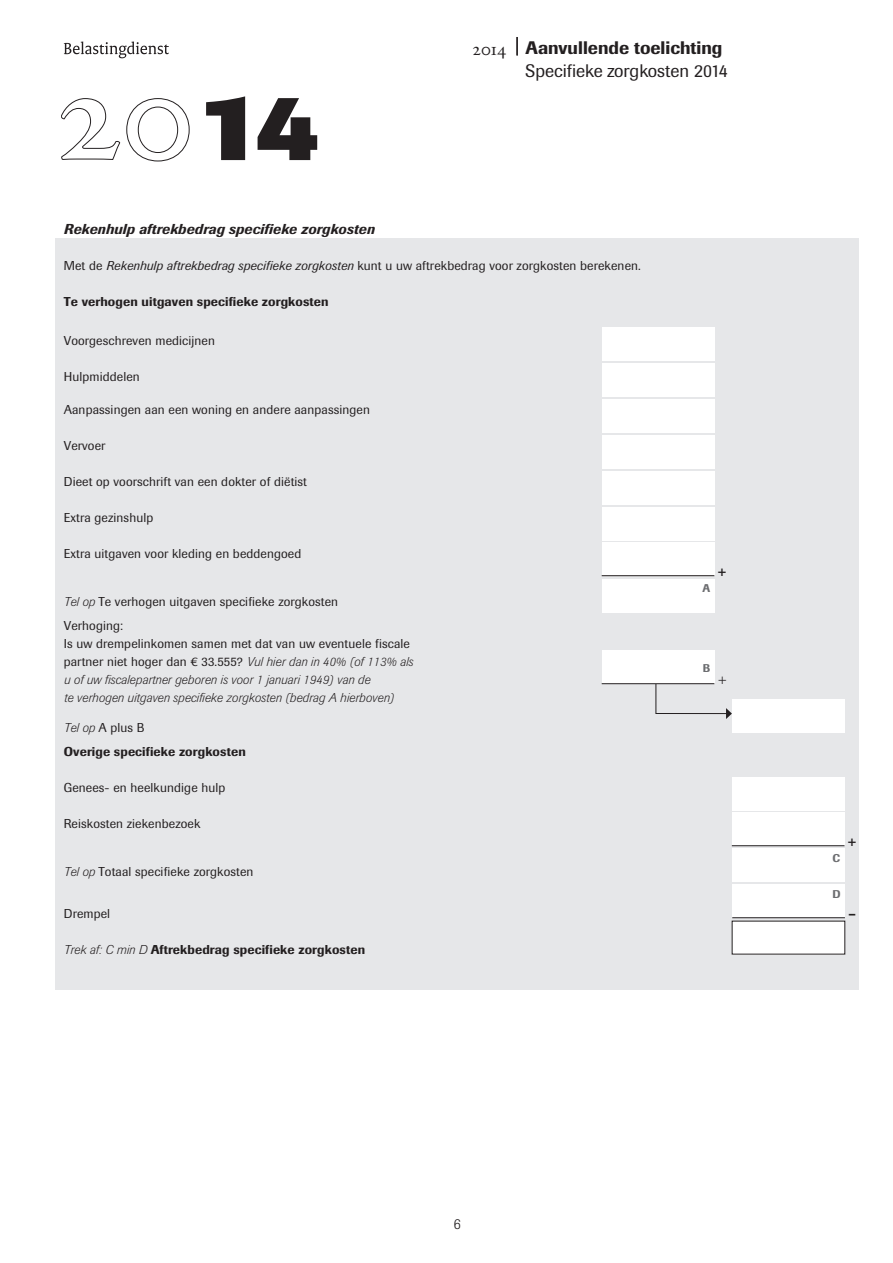
<style>
.page{position:relative;width:893px;height:1263px;background:#fff}
.page>*{position:absolute;margin:0;border:0;box-sizing:border-box;transform-origin:0 0}
.t1{font:800 95.55px "Imago BQ";color:#231f20}
.t2{font:18px/22.5px "Imago BQ";color:#231f20;text-align:right}
.t3{font:300 15px "Imago BQ";color:#231f20}
._7__Rekenhulp_Titel{font:italic 500 14.25px "Imago BQ";letter-spacing:.01em;color:#231f20}
.platte_kadertekst{font:12.75px/18px "Imago";letter-spacing:.01em;color:#231f20}
.platte_kadertekst-2{font:italic 300 12.75px "Imago";letter-spacing:.01em;color:#231f20}
.cursief8_5{font:12.75px "Imago";letter-spacing:.01em;color:#231f20}
.cursief_light_8_5{font:12.75px "Imago BQ";letter-spacing:.01em;color:#231f20}
.cursief_light_8_5-2{font:500 12.75px "Imago";letter-spacing:.01em;color:#231f20}
.platte_kadertekst-3{font:500 12.75px "Imago";letter-spacing:.01em;color:#231f20}
._5__Platte_tekst{font:12.75px "Imago";letter-spacing:.01em;color:#231f20}
.t4{font:500 11.1px "Imago BQ";color:#6c6d70}
.s1{font-family:"Adobe Garamond Exp";font-size:19.05px}
.s2{font-weight:500}
.s3{font-style:italic}
.s4{font-family:"Imago";font-weight:300;font-style:italic}
.s5{font-family:"Imago BQ"}
.s6{font-weight:300;font-style:italic}
</style>
<div class="page">
<svg style="left:61px;top:98px;width:128px;height:63px"></svg>
<svg style="left:517px;top:37px;width:1px;height:18px"></svg>
<svg style="left:64px;top:42px;width:105px;height:16px"></svg>
<div style="left:55px;top:238px;width:804px;height:752px;background:#e6e7e9"></div>
<div style="left:602px;top:327px;width:112px;height:33px;background:#fff"></div>
<div style="left:602px;top:363px;width:112px;height:33px;background:#fff"></div>
<div style="left:602px;top:399px;width:112px;height:33px;background:#fff"></div>
<div style="left:602px;top:435px;width:112px;height:33px;background:#fff"></div>
<div style="left:602px;top:471px;width:112px;height:33px;background:#fff"></div>
<div style="left:602px;top:507px;width:112px;height:33px;background:#fff"></div>
<div style="left:602px;top:543px;width:112px;height:33px;background:#fff"></div>
<hr style="left:602px;top:575px;width:112px;height:1px;background:#231f20">
<div style="left:602px;top:579px;width:112px;height:33px;background:#fff"></div>
<div style="left:602px;top:651px;width:112px;height:33px;background:#fff"></div>
<hr style="left:602px;top:683px;width:112px;height:1px;background:#231f20">
<div style="left:732px;top:699px;width:112px;height:33px;background:#fff"></div>
<div style="left:732px;top:777px;width:113px;height:33px;background:#fff"></div>
<div style="left:732px;top:813px;width:112px;height:33px;background:#fff"></div>
<hr style="left:732px;top:845px;width:112px;height:1px;background:#231f20">
<div style="left:732px;top:849px;width:112px;height:33px;background:#fff"></div>
<div style="left:732px;top:885px;width:113px;height:33px;background:#fff"></div>
<hr style="left:732px;top:917px;width:113px;height:1px;background:#231f20">
<div style="left:732px;top:921px;width:113px;height:33px;background:#fff"></div>
<svg style="left:655px;top:683px;width:77px;height:36px"></svg>
<h1 class="t1" style="left:198px;top:69px;width:123px">14</h1>
<p class="_7__Rekenhulp_Titel" style="left:64px;top:221px;width:312px">Rekenhulp aftrekbedrag specifieke zorgkosten</p>
<h2 class="t2" style="left:473px;top:37px;width:257px"><span class="s1">2014</span> <span class="s2">Aanvullende toelichting<br></span>Specifieke zorgkosten 2014</h2>
<p class="cursief8_5" style="left:64px;top:258px;width:579px">Met de <span class="s3">Rekenhulp aftrekbedrag specifieke zorgkosten</span> kunt u uw aftrekbedrag voor zorgkosten berekenen.</p>
<p class="cursief_light_8_5-2" style="left:64px;top:294px;width:266px">Te verhogen uitgaven specifieke zorgkosten</p>
<p class="platte_kadertekst" style="left:64px;top:332px;width:153px">Voorgeschreven medicijnen</p>
<p class="_5__Platte_tekst" style="left:64px;top:369px;width:78px">Hulpmiddelen</p>
<p class="platte_kadertekst" style="left:64px;top:401px;width:308px">Aanpassingen aan een woning en andere aanpassingen</p>
<p class="platte_kadertekst" style="left:64px;top:437px;width:43px">Vervoer</p>
<p class="platte_kadertekst" style="left:64px;top:473px;width:245px">Dieet op voorschrift van een dokter of diëtist</p>
<p class="platte_kadertekst" style="left:64px;top:509px;width:91px">Extra gezinshulp</p>
<p class="platte_kadertekst" style="left:64px;top:545px;width:239px">Extra uitgaven voor kleding en beddengoed</p>
<p class="cursief_light_8_5" style="left:64px;top:594px;width:276px"><span class="s4">Tel op</span> Te verhogen uitgaven specifieke zorgkosten</p>
<p class="platte_kadertekst" style="left:64px;top:617px;width:61px">Verhoging:</p>
<p class="platte_kadertekst" style="left:64px;top:635px;width:351px">Is uw drempelinkomen samen met dat van uw eventuele fiscale partner niet hoger dan <span class="s5">€</span> 33.555? <span class="s6">Vul hier dan in 40% (of 113% als</span></p>
<p class="platte_kadertekst-2" style="left:64px;top:672px;width:308px">u of uw fiscalepartner geboren is voor 1 januari 1949) van de</p>
<p class="platte_kadertekst-2" style="left:64px;top:690px;width:332px">te verhogen uitgaven specifieke zorgkosten (bedrag A hierboven)</p>
<p class="cursief_light_8_5" style="left:64px;top:720px;width:82px"><span class="s4">Tel op</span> A plus B</p>
<p class="platte_kadertekst-3" style="left:64px;top:744px;width:184px">Overige specifieke zorgkosten</p>
<p class="platte_kadertekst" style="left:64px;top:779px;width:163px">Genees- en heelkundige hulp</p>
<p class="platte_kadertekst" style="left:64px;top:815px;width:138px">Reiskosten ziekenbezoek</p>
<p class="cursief_light_8_5" style="left:64px;top:864px;width:191px"><span class="s4">Tel op</span> Totaal specifieke zorgkosten</p>
<p class="platte_kadertekst" style="left:64px;top:905px;width:48px">Drempel</p>
<p class="cursief_light_8_5-2" style="left:64px;top:942px;width:303px"><span class="s6">Trek af: C min D</span> Aftrekbedrag specifieke zorgkosten</p>
<p class="t4" style="left:702px;top:582px;width:9px">A</p>
<p class="cursief_light_8_5-2" style="left:718px;top:564px;width:10px">+</p>
<p class="t4" style="left:703px;top:661px;width:9px">B</p>
<p class="platte_kadertekst" style="left:718px;top:671px;width:10px">+</p>
<p class="t3" style="left:453px;top:1215px;width:9px">6</p>
<p class="t4" style="left:833px;top:851px;width:9px">C</p>
<p class="cursief_light_8_5-2" style="left:848px;top:834px;width:10px">+</p>
<p class="t4" style="left:832px;top:887px;width:10px">D</p>
<p class="platte_kadertekst-3" style="left:849px;top:906px;width:9px">–</p>
</div>
